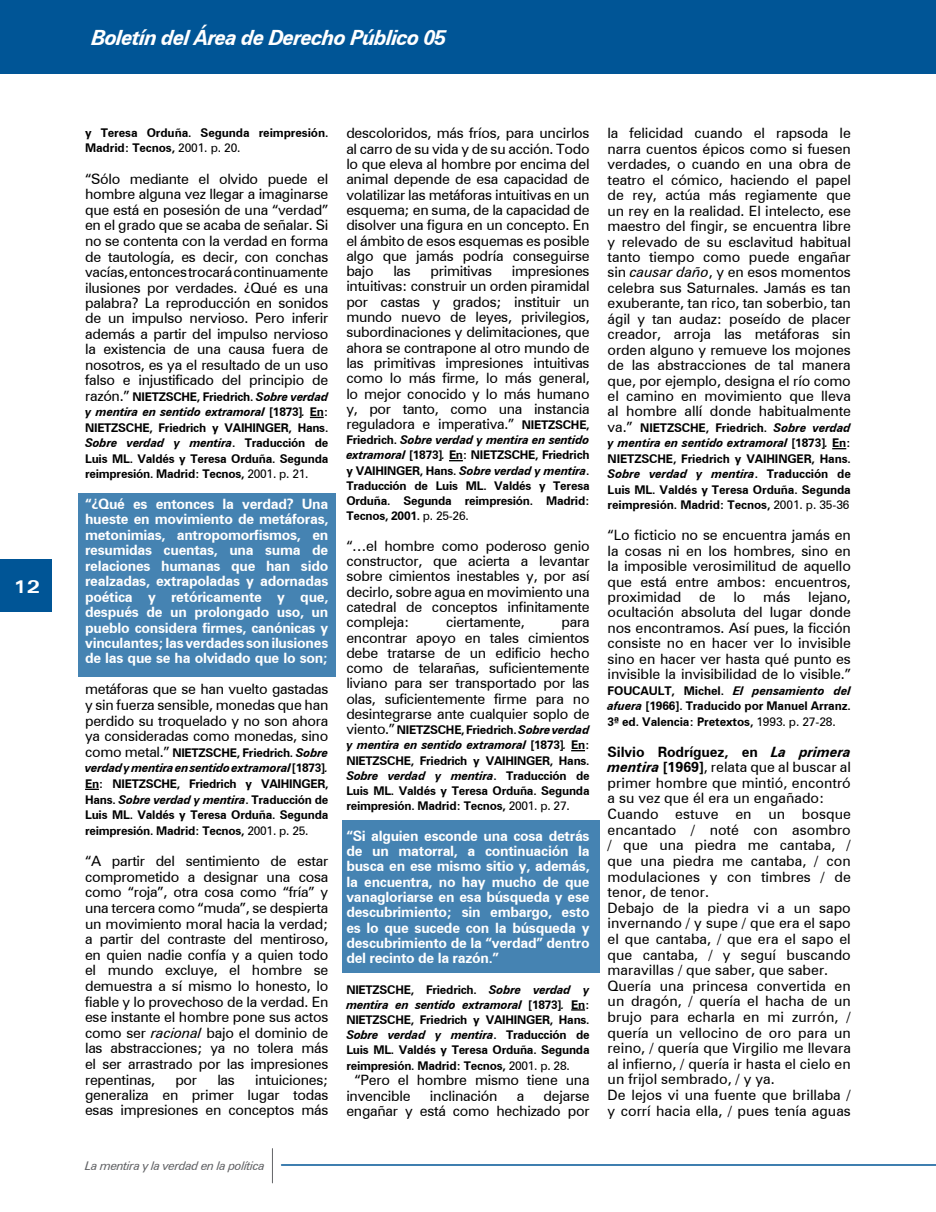
<style>
.page{position:relative;width:936px;height:1212px;background:#fff}
.page>*{position:absolute;margin:0;border:0;box-sizing:border-box;transform-origin:0 0}
.t1{font:italic 700 21px "Zurich BT";letter-spacing:-.04em;color:#fff}
.t2{font:700 expanded 18px "Zurich BT";color:#fff}
.t3{font:14.25px/15.5px "Zurich BT";letter-spacing:-.01em;color:#000;text-align:justify}
.t4{font:700 14.25px/15.5px "Zurich BT";letter-spacing:-.02em;color:#fff;text-align:justify}
.t5{font:700 12px/15.5px "Zurich BT";letter-spacing:-.02em;color:#000;text-align:justify}
.t6{font:italic 12px "Zurich BT";letter-spacing:-.04em;color:#636467}
.s1{font-weight:400}
.s2{font-weight:400;font-size:14.25px}
.s3{font-style:italic}
.s4{font-weight:700;font-size:12px}
.s5{font-weight:700}
.s6{font-weight:700;font-style:italic}
</style>
<div class="page">
<div style="left:0;top:0;width:935px;height:74px;background:#005596"></div>
<div style="left:0;top:559px;width:51px;height:53px;background:#005596"></div>
<hr style="left:281px;top:1164px;width:654px;height:2px;background:#005596">
<hr style="left:272px;top:1148px;width:1px;height:35px;background:#636467">
<div style="left:78px;top:493px;width:257px;height:183px;background:#4583b2"></div>
<div style="left:342px;top:820px;width:257px;height:152px;background:#4583b2"></div>
<svg style="left:310px;top:417px;width:14px;height:1px"></svg>
<svg style="left:85px;top:789px;width:14px;height:1px"></svg>
<svg style="left:449px;top:460px;width:14px;height:1px"></svg>
<svg style="left:571px;top:750px;width:14px;height:1px"></svg>
<svg style="left:571px;top:1009px;width:14px;height:1px"></svg>
<svg style="left:832px;top:448px;width:14px;height:1px"></svg>
<p class="t2" style="left:14px;top:576px;width:28px">12</p>
<h1 class="t1" style="left:92px;top:25px;width:356px">Boletín del Área de Derecho Público 05</h1>
<p class="t5" style="left:85px;top:125px;width:245px">y Teresa Orduña. Segunda reimpresión.<br>Madrid: Tecnos, <span class="s1">2001. p. 20.</span></p>
<p class="t3" style="left:85px;top:171px;width:245px">“Sólo mediante el olvido puede el hombre alguna vez llegar a imaginarse que está en posesión de una “verdad” en el grado que se acaba de señalar. Si no se contenta con la verdad en forma de tautología, es decir, con conchas vacías, entonces trocará continuamente ilusiones por verdades. ¿Qué es una palabra? La reproducción en sonidos de un impulso nervioso. Pero inferir además a partir del impulso nervioso la existencia de una causa fuera de nosotros, es ya el resultado de un uso falso e injustificado del principio de</p>
<p class="t5" style="left:85px;top:389px;width:245px"><span class="s2">razón.”</span> NIETZSCHE, Friedrich. <span class="s3">Sobre verdad y mentira en sentido extramoral</span> [1873]<span class="s3">.</span> En:<br>NIETZSCHE, Friedrich y VAIHINGER, Hans.<br><span class="s3">Sobre verdad y mentira</span>. Traducción de Luis ML. Valdés y Teresa Orduña. Segunda reimpresión. Madrid: Tecnos, <span class="s1">2001. p. 21.</span></p>
<p class="t4" style="left:85px;top:496px;width:245px">“¿Qué es entonces la verdad? Una hueste en movimiento de metáforas, metonimias, antropomorfismos, en resumidas cuentas, una suma de relaciones humanas que han sido realzadas, extrapoladas y adornadas poética y retóricamente y que, después de un prolongado uso, un pueblo considera firmes, canónicas y vinculantes; las verdades son ilusiones de las que se ha olvidado que lo son;</p>
<p class="t3" style="left:85px;top:681px;width:245px">metáforas que se han vuelto gastadas y sin fuerza sensible, monedas que han perdido su troquelado y no son ahora ya consideradas como monedas, sino</p>
<p class="t5" style="left:85px;top:745px;width:245px"><span class="s2">como metal.”</span> NIETZSCHE, Friedrich. <span class="s3">Sobre verdad y mentira en sentido extramoral</span> [1873]<span class="s3">.<br></span>En: NIETZSCHE, Friedrich y VAIHINGER, Hans. <span class="s3">Sobre verdad y mentira</span>. Traducción de Luis ML. Valdés y Teresa Orduña. Segunda reimpresión. Madrid: Tecnos, <span class="s1">2001. p. 25.</span></p>
<p class="t3" style="left:85px;top:853px;width:245px">“A partir del sentimiento de estar comprometido a designar una cosa como “roja”, otra cosa como “fría” y una tercera como “muda”, se despierta un movimiento moral hacia la verdad; a partir del contraste del mentiroso, en quien nadie confía y a quien todo el mundo excluye, el hombre se demuestra a sí mismo lo honesto, lo fiable y lo provechoso de la verdad. En ese instante el hombre pone sus actos como ser <span class="s3">racional</span> bajo el dominio de las abstracciones; ya no tolera más el ser arrastrado por las impresiones repentinas,</p>
<p class="t3" style="left:85px;top:1072px;width:245px;text-indent:170px">intuiciones; generaliza en primer lugar todas esas impresiones en conceptos más</p>
<p class="t3" style="left:175px;top:1072px;width:23px">por</p>
<p class="t3" style="left:217px;top:1072px;width:19px">las</p>
<p class="t6" style="left:85px;top:1159px;width:181px">La mentira y la verdad en la política</p>
<p class="t3" style="left:346px;top:126px;width:245px">descoloridos, más fríos, para uncirlos al carro de su vida y de su acción. Todo lo que eleva al hombre por encima del animal depende de esa capacidad de volatilizar las metáforas intuitivas en un esquema; en suma, de la capacidad de disolver una figura en un concepto. En el ámbito de esos esquemas es posible algo que jamás podría conseguirse bajo</p>
<p class="t3" style="left:346px;top:263px;width:245px;text-indent:165px">impresiones intuitivas: construir un orden piramidal por castas y grados; instituir un mundo nuevo de leyes, privilegios, subordinaciones y delimitaciones, que ahora se contrapone al otro mundo de las primitivas impresiones intuitivas como lo más firme, lo más general, lo mejor conocido y lo más humano y, por tanto, como una instancia reguladora e imperativa.” <span class="s4">NIETZSCHE,</span></p>
<p class="t5" style="left:346px;top:432px;width:245px">Friedrich. <span class="s3">Sobre verdad y mentira en sentido extramoral</span> [1873]<span class="s3">.</span> En: NIETZSCHE, Friedrich y VAIHINGER, Hans. <span class="s3">Sobre verdad y mentira</span>.<br>Traducción de Luis ML. Valdés y Teresa Orduña. Segunda reimpresión. Madrid:<br>Tecnos, 2001. <span class="s1">p. 25-26.</span></p>
<p class="t3" style="left:346px;top:538px;width:245px">“…el hombre como poderoso genio constructor, que acierta a levantar sobre cimientos inestables y, por así decirlo, sobre agua en movimiento una catedral de conceptos infinitamente compleja:</p>
<p class="t3" style="left:393px;top:263px;width:19px">las</p>
<p class="t3" style="left:430px;top:263px;width:63px">primitivas</p>
<p class="t3" style="left:446px;top:614px;width:80px">ciertamente,</p>
<p class="t3" style="left:346px;top:614px;width:245px;text-indent:215px">para encontrar apoyo en tales cimientos debe tratarse de un edificio hecho como de telarañas, suficientemente liviano para ser transportado por las olas, suficientemente firme para no desintegrarse ante cualquier soplo de</p>
<p class="t5" style="left:346px;top:722px;width:245px"><span class="s2">viento.”</span> NIETZSCHE, Friedrich. <span class="s3">Sobre verdad y mentira en sentido extramoral</span> [1873]<span class="s3">.</span> En:<br>NIETZSCHE, Friedrich y VAIHINGER, Hans.<br><span class="s3">Sobre verdad y mentira</span>. Traducción de Luis ML. Valdés y Teresa Orduña. Segunda reimpresión. Madrid: Tecnos, <span class="s1">2001. p. 27.</span></p>
<p class="t4" style="left:346px;top:828px;width:245px">“Si alguien esconde una cosa detrás de un matorral, a continuación la busca en ese mismo sitio y, además, la encuentra, no hay mucho de que vanagloriarse en esa búsqueda y ese descubrimiento; sin embargo, esto es lo que sucede con la búsqueda y descubrimiento de la “verdad” dentro del recinto de la razón.”</p>
<p class="t5" style="left:346px;top:981px;width:245px">NIETZSCHE, Friedrich. <span class="s3">Sobre verdad y mentira en sentido extramoral</span> [1873]<span class="s3">.</span> En:<br>NIETZSCHE, Friedrich y VAIHINGER, Hans.<br><span class="s3">Sobre verdad y mentira</span>. Traducción de Luis ML. Valdés y Teresa Orduña. Segunda reimpresión. Madrid: Tecnos, <span class="s1">2001. p. 28.</span></p>
<p class="t3" style="left:346px;top:1072px;width:245px;text-indent:8px">“Pero el hombre mismo tiene una invencible</p>
<p class="t3" style="left:430px;top:1088px;width:69px">inclinación</p>
<p class="t3" style="left:516px;top:1088px;width:9px">a</p>
<p class="t3" style="left:346px;top:1088px;width:245px;text-align:right">dejarse<br>engañar y está como hechizado por</p>
<p class="t3" style="left:607px;top:125px;width:245px">la felicidad cuando el rapsoda le narra cuentos épicos como si fuesen verdades, o cuando en una obra de teatro el cómico, haciendo el papel de rey, actúa más regiamente que un rey en la realidad. El intelecto, ese maestro del fingir, se encuentra libre y relevado de su esclavitud habitual tanto tiempo como puede engañar sin <span class="s3">causar daño</span>, y en esos momentos celebra sus Saturnales. Jamás es tan exuberante, tan rico, tan soberbio, tan ágil y tan audaz: poseído de placer creador, arroja las metáforas sin orden alguno y remueve los mojones de las abstracciones de tal manera que, por ejemplo, designa el río como el camino en movimiento que lleva al hombre allí donde habitualmente</p>
<p class="t5" style="left:607px;top:420px;width:245px"><span class="s2">va.”</span> NIETZSCHE, Friedrich. <span class="s3">Sobre verdad y mentira en sentido extramoral</span> [1873]<span class="s3">.</span> En:<br>NIETZSCHE, Friedrich y VAIHINGER, Hans.<br><span class="s3">Sobre verdad y mentira</span>. Traducción de Luis ML. Valdés y Teresa Orduña. Segunda reimpresión. Madrid: Tecnos, <span class="s1">2001. p. 35-36</span></p>
<p class="t3" style="left:607px;top:527px;width:245px">“Lo ficticio no se encuentra jamás en la cosas ni en los hombres, sino en la imposible verosimilitud de aquello que está entre ambos: encuentros, proximidad de lo más lejano, ocultación absoluta del lugar donde nos encontramos. Así pues, la ficción consiste no en hacer ver lo invisible sino en hacer ver hasta qué punto es invisible la invisibilidad de lo visible.”</p>
<p class="t5" style="left:607px;top:682px;width:245px">FOUCAULT, Michel. <span class="s3">El pensamiento del afuera</span> [1966]. Traducido por Manuel Arranz.<br>3ª ed. Valencia: Pretextos, <span class="s1">1993. p. 27-28.</span></p>
<p class="t3" style="left:607px;top:744px;width:245px;text-align:left"><span class="s5">Silvio Rodríguez, en</span> <span class="s6">La primera mentira</span> <span class="s5">[1969]</span>, relata que al buscar al primer hombre que mintió, encontró a su vez que él era un engañado:<br>Cuando estuve en un bosque encantado / noté con asombro / que una piedra me cantaba, / que una piedra me cantaba, / con modulaciones y con timbres / de tenor, de tenor.<br>Debajo de la piedra vi a un sapo invernando / y supe / que era el sapo el que cantaba, / que era el sapo el que cantaba, / y seguí buscando maravillas / que saber, que saber.<br>Quería una princesa convertida en un dragón, / quería el hacha de un brujo para echarla en mi zurrón, / quería un vellocino de oro para un reino, / quería que Virgilio me llevara al infierno, / quería ir hasta el cielo en un frijol sembrado, / y ya.<br>De lejos vi una fuente que brillaba / y corrí hacia ella, / pues tenía aguas</p>
</div>
